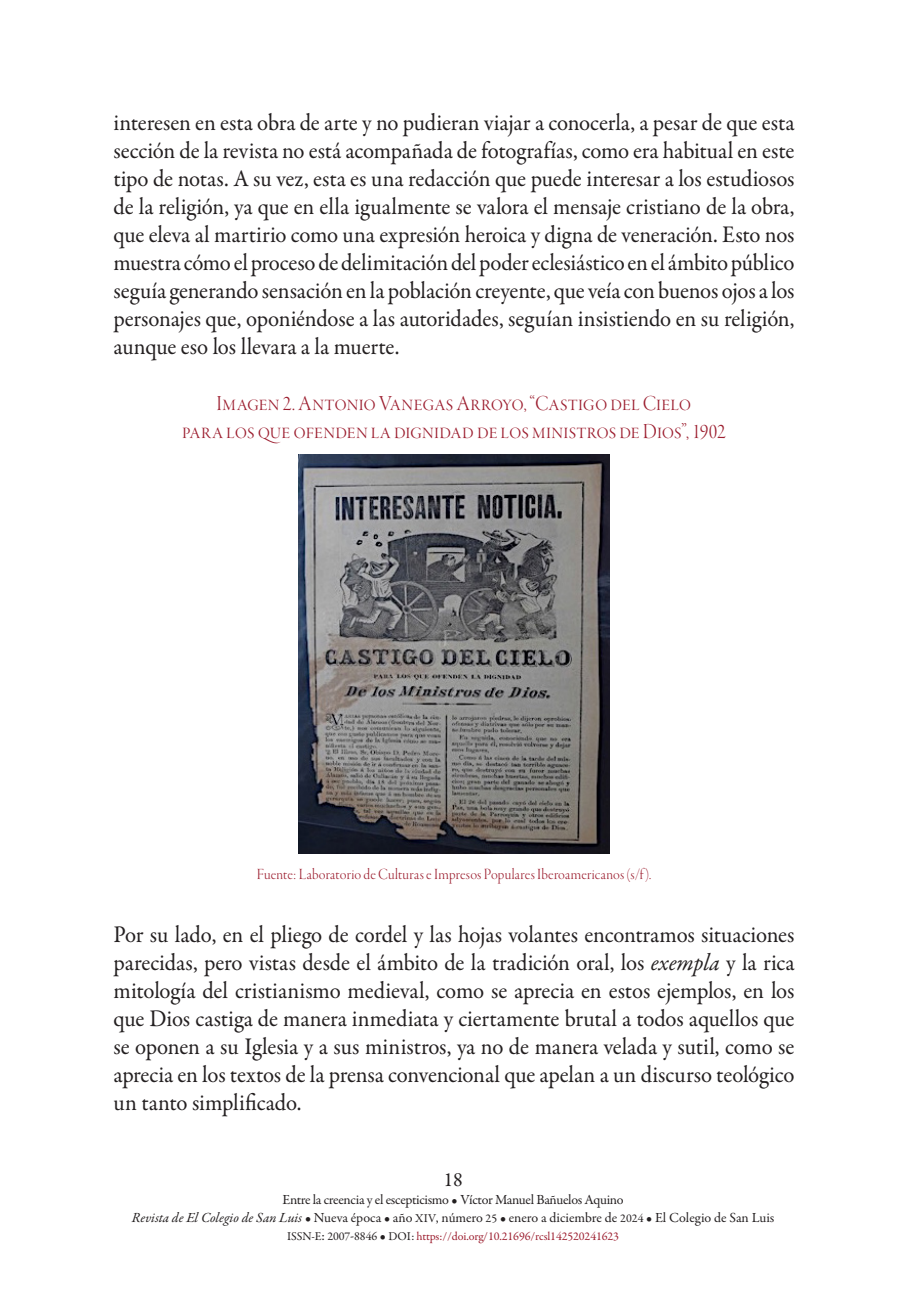
<style>
.page{position:relative;width:908px;height:1304px;background:#fff}
.page>*{position:absolute;margin:0;border:0;box-sizing:border-box;transform-origin:0 0}
.Cuerpo_de_texto{font:24px/28px "Garamond Premr Pro";letter-spacing:.015em;color:#231f20;text-align:justify;scale:.95 1}
.sin_sangria{font:24px/28px "Garamond Premr Pro";letter-spacing:.01em;color:#231f20;text-align:justify;scale:.95 1}
.cabeza_imagen{font:22px/28px "Garamond Premr Pro Lt Disp";letter-spacing:.005em;color:#9c1e2f;text-align:center;scale:.95 1}
.t1{font:20px "Garamond Premr Pro";color:#231f20}
.fuente_imagen{font:16px "Garamond Premr Pro Lt Disp";letter-spacing:.015em;color:#9c1e2f;scale:.95 1}
.t2{font:14px/18px "Garamond Premr Pro";letter-spacing:-.02em;color:#231f20;text-align:center}
.t3{font:12px "Garamond Premr Pro";letter-spacing:-.01em;color:#9c1e2f}
.s1{font-style:italic}
.s2{font-size:12px}
.s3{color:#231f20}
.s4{font-size:14px;color:#231f20}
</style>
<div class="page">
<img style="left:298px;top:454px;width:311px;height:400px">
<p class="Cuerpo_de_texto" style="left:113px;top:109px;width:718px">interesen en esta obra de arte y no pudieran viajar a conocerla, a pesar de que esta sección de la revista no está acompañada de fotografías, como era habitual en este tipo de notas. A su vez, esta es una redacción que puede interesar a los estudiosos de la religión, ya que en ella igualmente se valora el mensaje cristiano de la obra, que eleva al martirio como una expresión heroica y digna de veneración. Esto nos muestra cómo el proceso de delimitación del poder eclesiástico en el ámbito público seguía generando sensación en la población creyente, que veía con buenos ojos a los personajes que, oponiéndose a las autoridades, seguían insistiendo en su religión, aunque eso los llevara a la muerte.</p>
<p class="cabeza_imagen" style="left:182px;top:390px;width:573px">Imagen 2. Antonio Vanegas Arroyo, “Castigo del Cielo<br>para los que ofenden la dignidad de los ministros de Dios”, 1902</p>
<p class="fuente_imagen" style="left:256px;top:866px;width:416px">Fuente: Laboratorio de Culturas e Impresos Populares Iberoamericanos (s/f).</p>
<p class="sin_sangria" style="left:113px;top:921px;width:718px">Por su lado, en el pliego de cordel y las hojas volantes encontramos situaciones parecidas, pero vistas desde el ámbito de la tradición oral, los <span class="s1">exempla</span> y la rica mitología del cristianismo medieval, como se aprecia en estos ejemplos, en los que Dios castiga de manera inmediata y ciertamente brutal a todos aquellos que se oponen a su Iglesia y a sus ministros, ya no de manera velada y sutil, como se aprecia en los textos de la prensa convencional que apelan a un discurso teológico un tanto simplificado.</p>
<p class="t1" style="left:443px;top:1167px;width:21px">18</p>
<p class="t2" style="left:132px;top:1191px;width:643px">Entre la creencia y el escepticismo • Víctor Manuel Bañuelos Aquino<br><span class="s1">Revista de El Colegio de San Luis</span> • Nueva época • año <span class="s2">XIV</span>, número <span class="s2">25</span> • enero a diciembre de <span class="s2">2024</span> • El Colegio de San Luis</p>
<p class="t3" style="left:287px;top:1229px;width:333px"><span class="s3">ISSN-E</span><span class="s4">:</span> <span class="s3">2007</span><span class="s4">-</span><span class="s3">8846</span> <span class="s4">•</span> <span class="s3">DOI:</span> https://doi.org/10.21696/rcsl142520241623</p>
</div>
